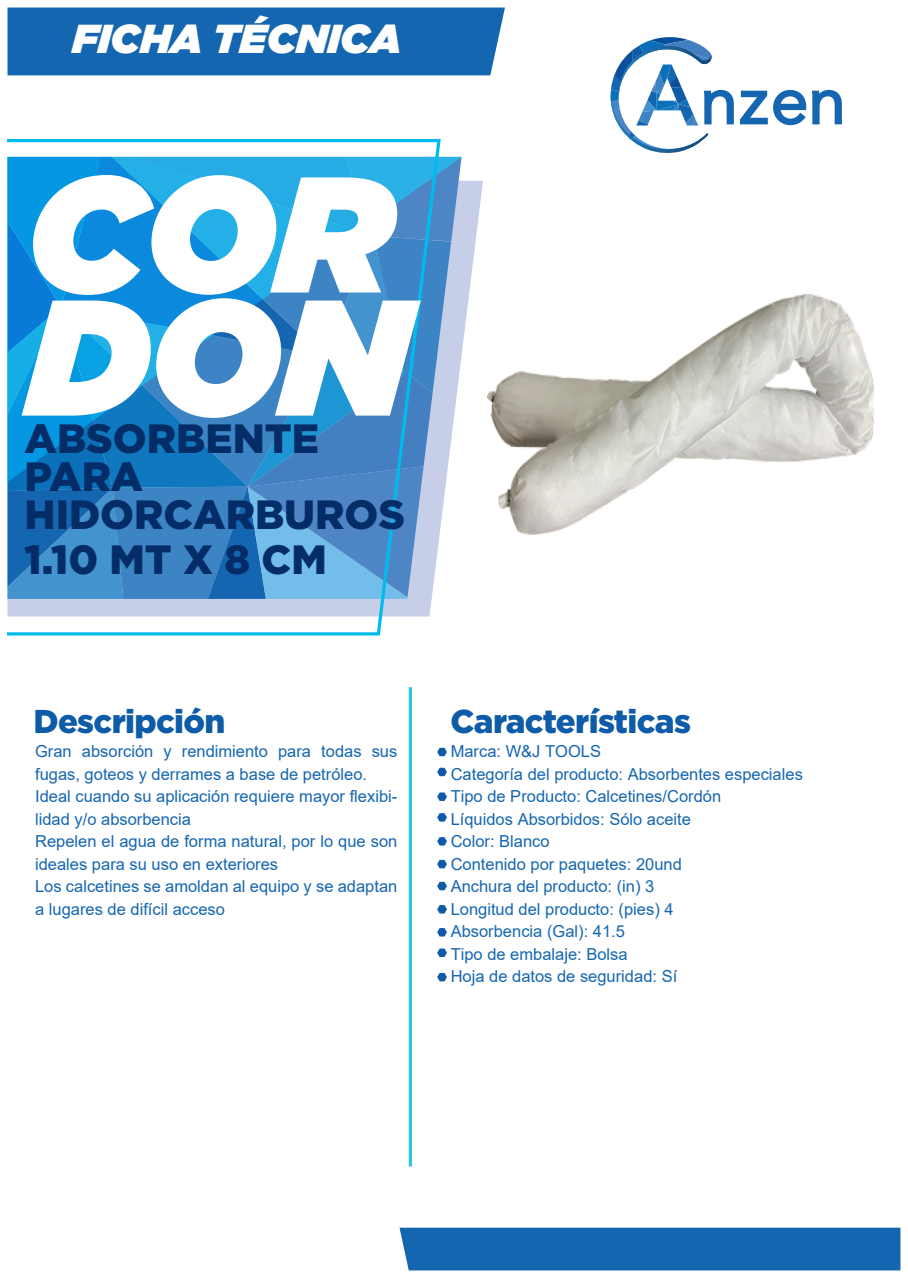
<style>
.page{position:relative;width:908px;height:1278px;background:#fff}
.page>*{position:absolute;margin:0;border:0;box-sizing:border-box;transform-origin:0 0}
.t1{font:italic 900 164.4px/123.1px "Gotham";color:#fff}
.t2{font:900 40.8px/37.8px "Gotham";color:#042d68}
.t3{font:italic 900 40.35px "Gotham";color:#fff}
.t4{font:900 33px "Gotham";letter-spacing:-.02em;color:#0e5ba7}
.t5{font:16.5px/22.5px "Arial";color:#1566b1}
</style>
<div class="page">
<svg style="left:462px;top:181px;width:21px;height:170px"></svg>
<svg style="left:443px;top:157px;width:19px;height:348px;fill:#c6cee8"></svg>
<div style="left:7px;top:8px;width:498px;height:67px;background:#1566b1"></div>
<div style="left:399px;top:1228px;width:501px;height:42px;background:#1566b1"></div>
<svg style="left:7px;top:139px;width:436px;height:497px;background:#409bd6"></svg>
<hr style="left:409px;top:687px;width:3px;height:479px;background:#2ec3ec">
<svg style="left:740px;top:90px;width:66px;height:35px"></svg>
<svg style="left:812px;top:90px;width:30px;height:34px"></svg>
<svg style="left:610px;top:37px;width:124px;height:116px"></svg>
<svg style="left:437px;top:748px;width:10px;height:8px"></svg>
<svg style="left:437px;top:792px;width:10px;height:9px"></svg>
<svg style="left:437px;top:768px;width:10px;height:8px"></svg>
<svg style="left:437px;top:813px;width:10px;height:9px"></svg>
<svg style="left:437px;top:837px;width:10px;height:8px"></svg>
<svg style="left:437px;top:860px;width:10px;height:8px"></svg>
<svg style="left:437px;top:905px;width:10px;height:8px"></svg>
<svg style="left:437px;top:882px;width:10px;height:8px"></svg>
<svg style="left:437px;top:928px;width:10px;height:8px"></svg>
<svg style="left:437px;top:948px;width:10px;height:9px"></svg>
<svg style="left:437px;top:973px;width:10px;height:8px"></svg>
<img style="left:487px;top:295px;width:386px;height:239px">
<h3 class="t3" style="left:72px;top:16px;width:331px">FICHA TÉCNICA</h3>
<h1 class="t1" style="left:27px;top:168px;width:382px">COR<br>DON</h1>
<h2 class="t2" style="left:25px;top:419px;width:382px">ABSORBENTE<br>PARA<br>HIDORCARBUROS</h2>
<h2 class="t2" style="left:25px;top:540px;width:304px">1.10 MT X 8 CM</h2>
<h3 class="t4" style="left:33px;top:702px;width:193px">Descripción</h3>
<h3 class="t4" style="left:450px;top:702px;width:242px">Características</h3>
<p class="t5" style="left:35px;top:740px;width:364px">Gran absorción y rendimiento para todas sus fugas, goteos y derrames a base de petróleo.<br>Ideal cuando su aplicación requiere mayor flexibi&shy;lidad y/o absorbencia<br>Repelen el agua de forma natural, por lo que son ideales para su uso en exteriores<br>Los calcetines se amoldan al equipo y se adaptan a lugares de difícil acceso</p>
<p class="t5" style="left:451px;top:740px;width:354px">Marca: W&amp;J TOOLS<br>Categoría del producto: Absorbentes especiales<br>Tipo de Producto: Calcetines/Cordón<br>Líquidos Absorbidos: Sólo aceite<br>Color: Blanco<br>Contenido por paquetes: 20und<br>Anchura del producto: (in) 3<br>Longitud del producto: (pies) 4<br>Absorbencia (Gal): 41.5<br>Tipo de embalaje: Bolsa<br>Hoja de datos de seguridad: Sí</p>
</div>
